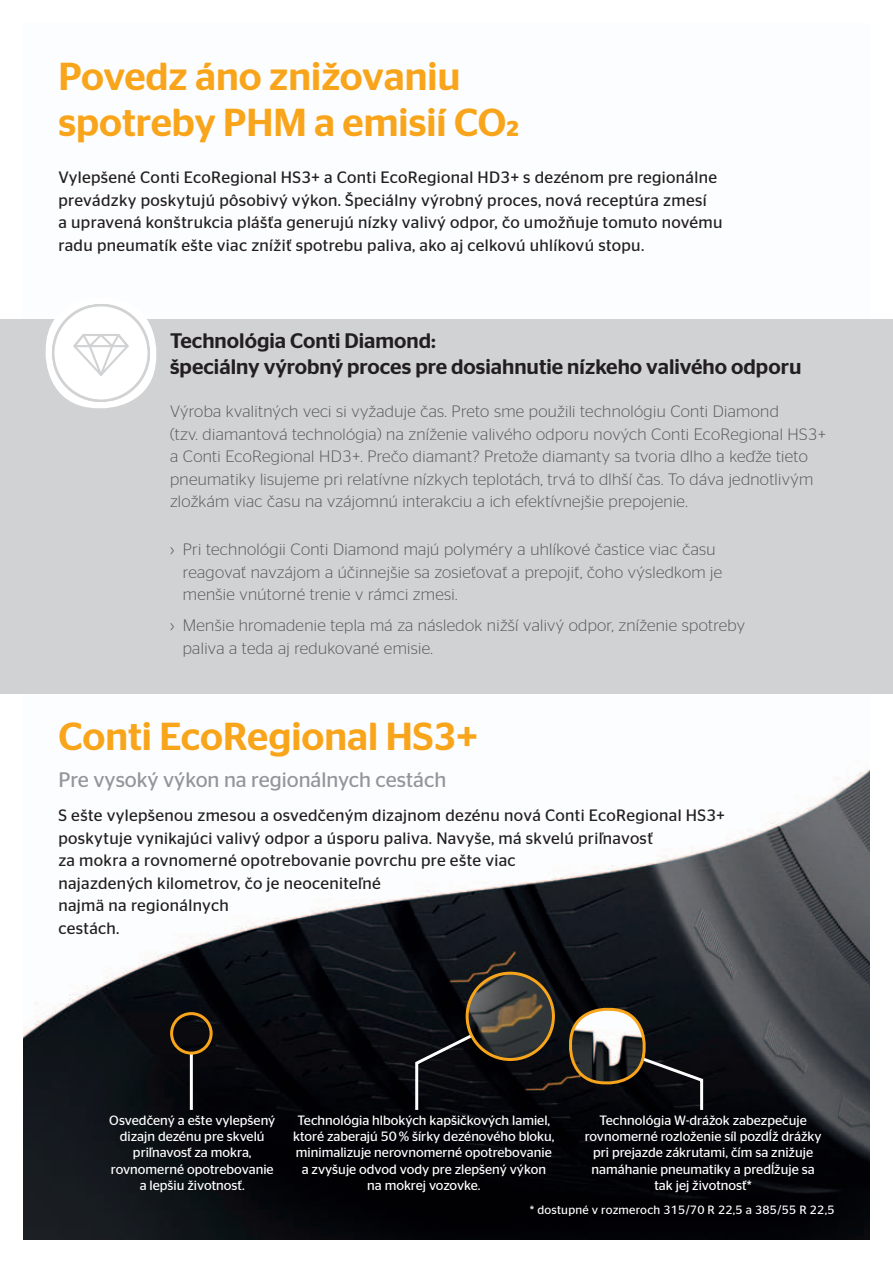
<style>
.page{position:relative;width:893px;height:1263px;background:#fff}
.page>*{position:absolute;margin:0;border:0;box-sizing:border-box;transform-origin:0 0}
.t1{font:500 39px/46.8px "Continental Stag Sans";color:#f9a51b}
.t2{font:500 21px/25.2px "Continental Stag Sans";color:#231f20}
.t3{font:21px "Continental Stag Sans";color:#939598}
.t4{font:300 16.5px/22.5px "Continental Stag Sans";letter-spacing:.02em;color:#57585a}
.t5{font:16.5px/22.5px "Continental Stag Sans";letter-spacing:.02em;color:#231f20}
.t6{font:13.5px/16.2px "Continental Stag Sans";color:#fff;text-align:center}
.t7{font:12px "Continental Stag Sans";letter-spacing:.02em;color:#fff}
</style>
<div class="page">
<img style="left:23px;top:693px;width:847px;height:546px">
<div style="left:0;top:319px;width:893px;height:374px;background:#d1d2d4"></div>
<svg style="left:622px;top:1049px;width:83px;height:64px;background:#15161a"></svg>
<img style="left:571px;top:1009px;width:73px;height:74px">
<div style="left:569px;top:1008px;width:77px;height:76px;border:3px solid #f9a51b;border-radius:34px"></div>
<svg style="left:414px;top:1012px;width:100px;height:101px;background:#111216"></svg>
<img style="left:467px;top:973px;width:86px;height:86px;border-radius:43px">
<div style="left:466px;top:972px;width:89px;height:89px;border:3px solid #f9a51b;border-radius:50%"></div>
<hr style="left:190px;top:1052px;width:3px;height:58px;background:#fff">
<div style="left:170px;top:1012px;width:43px;height:42px;border:3px solid #f9a51b;border-radius:50%"></div>
<svg style="left:52px;top:305px;width:98px;height:97px"></svg>
<div style="left:46px;top:298px;width:110px;height:110px;border:6px solid #fff;border-radius:49px"></div>
<h1 class="t1" style="left:58px;top:53px;width:462px">Povedz áno znižovaniu spotreby PHM a emisií CO2</h1>
<p class="t5" style="left:58px;top:166px;width:666px">Vylepšené Conti EcoRegional HS3+ a Conti EcoRegional HD3+ s dezénom pre regionálne prevádzky poskytujú pôsobivý výkon. Špeciálny výrobný proces, nová receptúra zmesí<br>a upravená konštrukcia plášťa generujú nízky valivý odpor, čo umožňuje tomuto novému radu pneumatík ešte viac znížiť spotrebu paliva, ako aj celkovú uhlíkovú stopu.</p>
<p class="t2" style="left:170px;top:328px;width:633px">Technológia Conti Diamond:<br>špeciálny výrobný proces pre dosiahnutie nízkeho valivého odporu</p>
<p class="t4" style="left:170px;top:400px;width:657px">Výroba kvalitných veci si vyžaduje čas. Preto sme použili technológiu Conti Diamond<br>(tzv. diamantová technológia) na zníženie valivého odporu nových Conti EcoRegional HS3+ a Conti EcoRegional HD3+. Prečo diamant? Pretože diamanty sa tvoria dlho a keďže tieto pneumatiky lisujeme pri relatívne nízkych teplotách, trvá to dlhší čas. To dáva jednotlivým zložkám viac času na vzájomnú interakciu a ich efektívnejšie prepojenie.</p>
<p class="t4" style="left:183px;top:538px;width:541px;text-indent:-13px">› Pri technológii Conti Diamond majú polyméry a uhlíkové častice viac času reagovať navzájom a účinnejšie sa zosieťovať a prepojiť, čoho výsledkom je menšie vnútorné trenie v rámci zmesi.</p>
<p class="t4" style="left:183px;top:614px;width:564px;text-indent:-13px">› Menšie hromadenie tepla má za následok nižší valivý odpor, zníženie spotreby paliva a teda aj redukované emisie.</p>
<h1 class="t1" style="left:58px;top:713px;width:421px">Conti EcoRegional HS3+</h1>
<p class="t3" style="left:58px;top:767px;width:389px">Pre vysoký výkon na regionálnych cestách</p>
<p class="t5" style="left:58px;top:804px;width:668px">S ešte vylepšenou zmesou a osvedčeným dizajnom dezénu nová Conti EcoRegional HS3+ poskytuje vynikajúci valivý odpor a úsporu paliva. Navyše, má skvelú priľnavosť<br>za mokra a rovnomerné opotrebovanie povrchu pre ešte viac<br>najazdených kilometrov, čo je neoceniteľné<br>najmä na regionálnych<br>cestách.</p>
<p class="t6" style="left:109px;top:1112px;width:168px">Osvedčený a ešte vylepšený dizajn dezénu pre skvelú priľnavosť za mokra, rovnomerné opotrebovanie a lepšiu životnosť.</p>
<p class="t6" style="left:293px;top:1112px;width:263px">Technológia hlbokých kapšičkových lamiel, ktoré zaberajú 50% šírky dezénového bloku, minimalizuje nerovnomerné opotrebovanie a zvyšuje odvod vody pre zlepšený výkon na mokrej vozovke.</p>
<p class="t6" style="left:585px;top:1112px;width:238px">Technológia W-drážok zabezpečuje rovnomerné rozloženie síl pozdĺž drážky pri prejazde zákrutami, čím sa znižuje namáhanie pneumatiky a predĺžuje sa tak jej životnosť*</p>
<p class="t7" style="left:530px;top:1203px;width:306px">* dostupné v rozmeroch 315/70 R 22,5 a 385/55 R 22,5</p>
</div>
